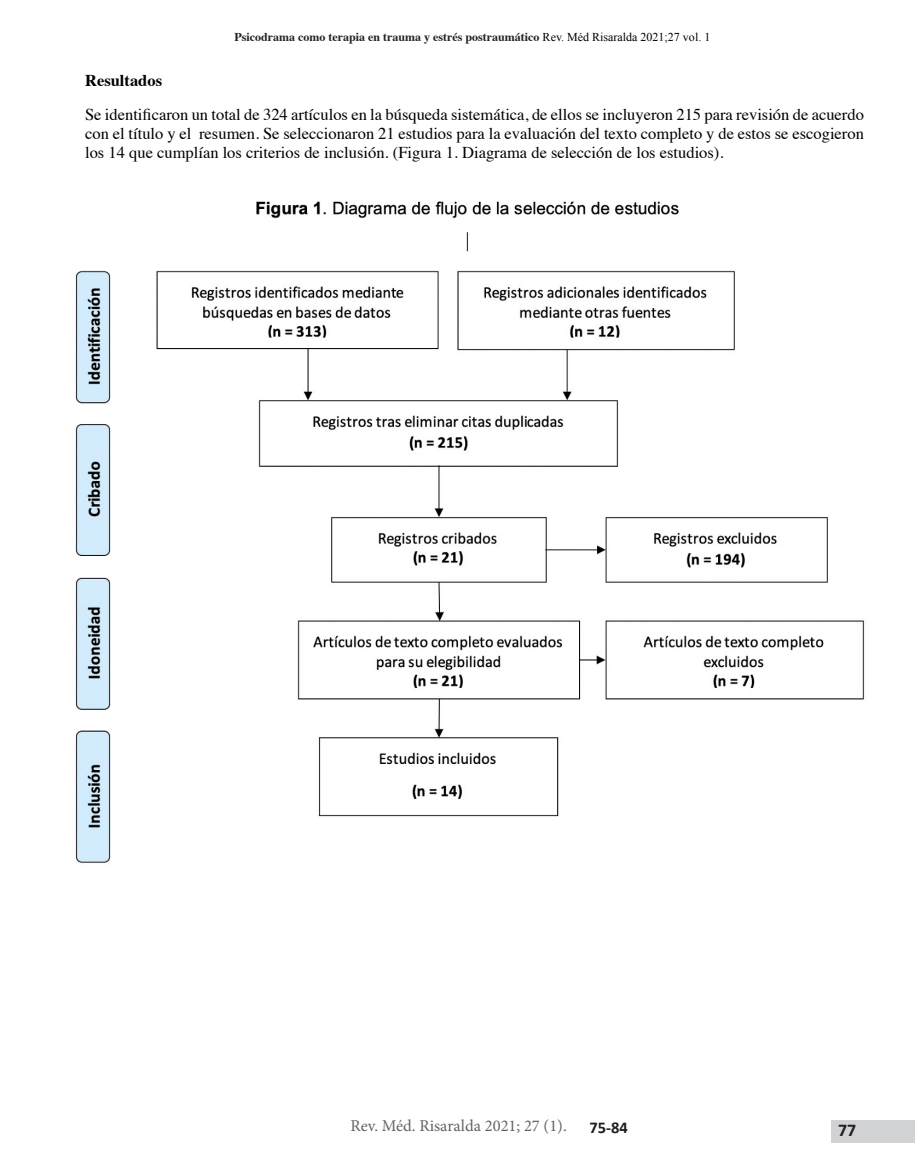
<style>
.page{position:relative;width:915px;height:1170px;background:#fff}
.page>*{position:absolute;margin:0;border:0;box-sizing:border-box;transform-origin:0 0}
.t1{font:700 18px "Calibri";color:#231f20}
.t2{font:16.5px/19px "Times";color:#000;text-align:justify}
.t3{font:16.5px "Minion Pro";color:#636366}
.t4{font:700 16.5px "Times";color:#000}
.t5{font:700 16.5px "Calibri";color:#231f20}
.t6{font:700 12px "Times";color:#231f20}
.s1{font-family:"Times New Roman";font-weight:400;color:#000}
</style>
<div class="page">
<div style="left:830px;top:1119px;width:84px;height:23px;background:#d1d2d4"></div>
<img style="left:75px;top:201px;width:790px;height:662px">
<p class="t6" style="left:234px;top:25px;width:477px">Psicodrama como terapia en trauma y estrés postraumático <span class="s1">Rev. Méd Risaralda 2021;27 vol. 1</span></p>
<p class="t4" style="left:85px;top:64px;width:79px">Resultados</p>
<p class="t2" style="left:85px;top:103px;width:780px">Se identificaron un total de 324 artículos en la búsqueda sistemática, de ellos se incluyeron 215 para revisión de acuerdo con el título y el resumen. Se seleccionaron 21 estudios para la evaluación del texto completo y de estos se escogieron los 14 que cumplían los criterios de inclusión. (Figura 1. Diagrama de selección de los estudios).</p>
<p class="t3" style="left:350px;top:1114px;width:218px">Rev. Méd. Risaralda 2021; 27 (1).</p>
<p class="t5" style="left:589px;top:1116px;width:40px">75-84</p>
<p class="t1" style="left:837px;top:1118px;width:20px">77</p>
</div>
